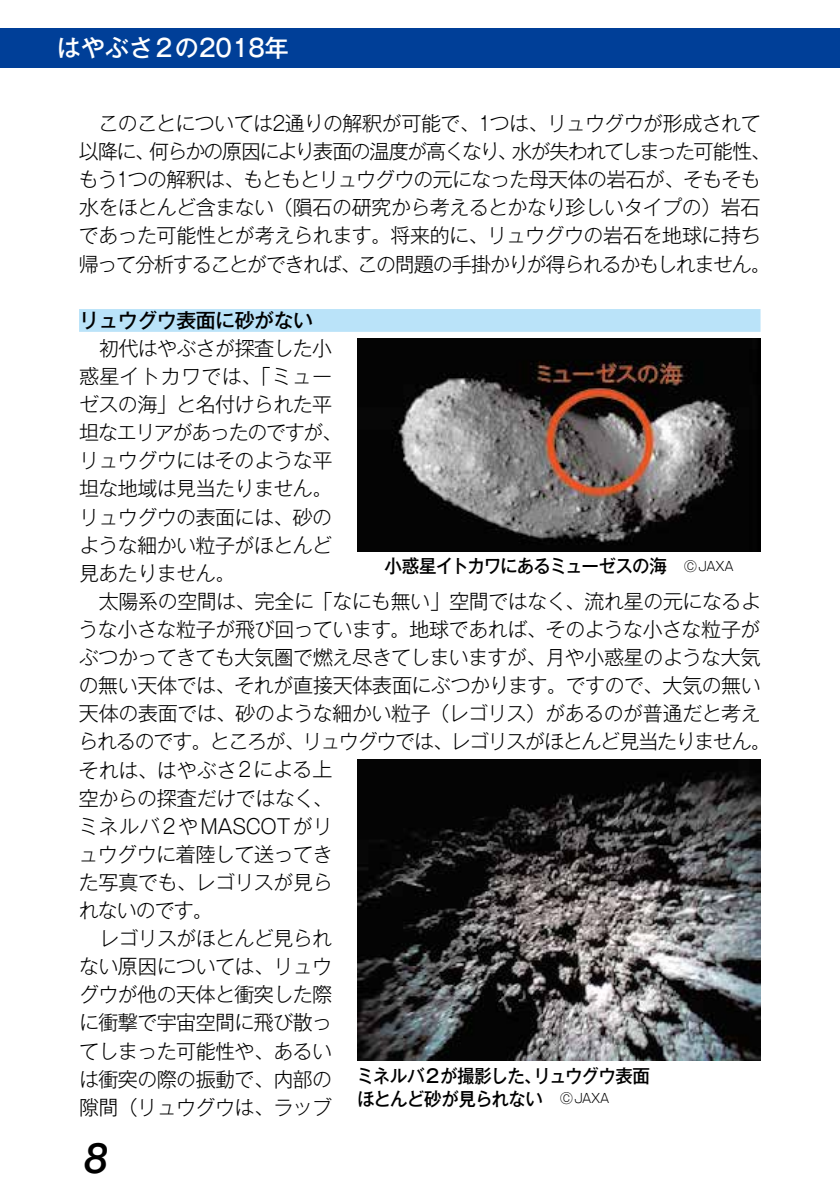
<style>
.page{position:relative;width:840px;height:1191px;background:#fff}
.page>*{position:absolute;margin:0;border:0;box-sizing:border-box;transform-origin:0 0}
.t1{font:italic 500 42px "Helvetica Neue";color:#000}
.t2{font:500 24px "Gothic MB101 Pro";color:#fff}
.t3{font:300 20px/28px "Gothic MB101 Pro";letter-spacing:-.03em;color:#000;text-align:center}
.t4{font:300 20px "Gothic MB101 Pro";letter-spacing:-.065em;color:#000}
.t5{font:300 20px "Gothic MB101 Pro";letter-spacing:.005em;color:#000}
.t6{font:300 20px "Gothic MB101 Pro";letter-spacing:-.01em;color:#000}
.t7{font:500 20px "Gothic MB101 Pro";letter-spacing:-.03em;color:#000}
.t8{font:500 18.4px/22.6px "Gothic MB101 Pro";letter-spacing:-.045em;color:#000;scale:.95 1}
.s1{font-weight:300;font-size:12.8px}
</style>
<div class="page">
<div style="left:0;top:28px;width:839px;height:40px;background:#003f98"></div>
<div style="left:79px;top:309px;width:681px;height:23px;background:#bae3f9"></div>
<img style="left:357px;top:338px;width:403px;height:213px">
<img style="left:357px;top:760px;width:403px;height:301px">
<p class="t2" style="left:57px;top:28px;width:234px">はやぶさ２の2018年</p>
<p class="t3" style="left:79px;top:107px;width:693px">このことについては2通りの解釈が可能で、1つは、リュウグウが形成されて<br>以降に、何らかの原因により表面の温度が高くなり、水が失われてしまった可能性、もう1つの解釈は、もともとリュウグウの元になった母天体の岩石が、そもそも水をほとんど含まない（隕石の研究から考えるとかなり珍しいタイプの）岩石であった可能性とが考えられます。将来的に、リュウグウの岩石を地球に持ち帰って分析することができれば、この問題の手掛かりが得られるかもしれません。</p>
<p class="t7" style="left:79px;top:303px;width:235px">リュウグウ表面に砂がない</p>
<p class="t3" style="left:79px;top:331px;width:264px;text-align:left;text-indent:20px">初代はやぶさが探査した小惑星イトカワでは、「ミューゼスの海」と名付けられた平坦なエリアがあったのですが、リュウグウにはそのような平坦な地域は見当たりません。リュウグウの表面には、砂のような細かい粒子がほとんど見あたりません。</p>
<p class="t3" style="left:99px;top:584px;width:663px">太陽系の空間は、完全に「なにも無い」空間ではなく、流れ星の元になるよ</p>
<p class="t3" style="left:79px;top:612px;width:683px">うな小さな粒子が飛び回っています。地球であれば、そのような小さな粒子が</p>
<p class="t3" style="left:79px;top:640px;width:682px">ぶつかってきても大気圏で燃え尽きてしまいますが、月や小惑星のような大気</p>
<p class="t3" style="left:79px;top:669px;width:683px">の無い天体では、それが直接天体表面にぶつかります。ですので、大気の無い</p>
<p class="t3" style="left:79px;top:697px;width:683px">天体の表面では、砂のような細かい粒子（レゴリス）があるのが普通だと考え</p>
<p class="t4" style="left:78px;top:725px;width:693px">られるのです。ところが、リュウグウでは、レゴリスがほとんど見当たりません。</p>
<p class="t6" style="left:79px;top:753px;width:255px">それは、はやぶさ２による上</p>
<p class="t3" style="left:79px;top:781px;width:255px">空からの探査だけではなく、</p>
<p class="t5" style="left:78px;top:809px;width:256px">ミネルバ２やMASCOTがリ</p>
<p class="t3" style="left:78px;top:837px;width:255px">ュウグウに着陸して送ってき</p>
<p class="t3" style="left:79px;top:865px;width:255px">た写真でも、レゴリスが見ら</p>
<p class="t3" style="left:79px;top:893px;width:135px">れないのです。</p>
<p class="t3" style="left:99px;top:921px;width:234px">レゴリスがほとんど見られ</p>
<p class="t3" style="left:79px;top:949px;width:254px">ない原因については、リュウ</p>
<p class="t3" style="left:79px;top:977px;width:254px">グウが他の天体と衝突した際</p>
<p class="t3" style="left:79px;top:1006px;width:254px">に衝撃で宇宙空間に飛び散っ</p>
<p class="t3" style="left:79px;top:1034px;width:254px">てしまった可能性や、あるい</p>
<p class="t3" style="left:79px;top:1062px;width:254px">は衝突の際の振動で、内部の</p>
<p class="t3" style="left:79px;top:1090px;width:254px">隙間（リュウグウは、ラッブ</p>
<p class="t8" style="left:384px;top:552px;width:368px">小惑星イトカワにあるミューゼスの海　<span class="s1">ⒸJAXA</span></p>
<p class="t8" style="left:356px;top:1062px;width:310px">ミネルバ２が撮影した、リュウグウ表面ほとんど砂が見られない　<span class="s1">ⒸJAXA</span></p>
<h1 class="t1" style="left:85px;top:1121px;width:25px">8</h1>
</div>
